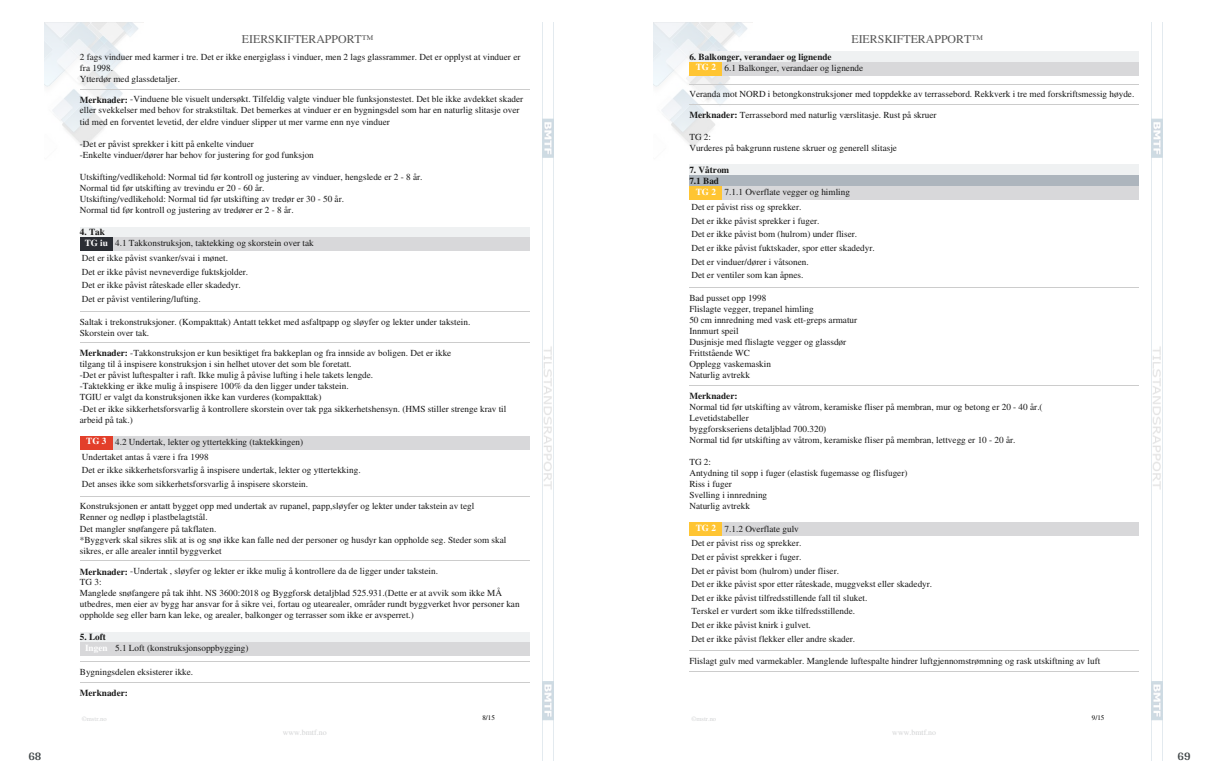
<style>
.page{position:relative;width:1219px;height:782px;background:#fff}
.page>*{position:absolute;margin:0;border:0;box-sizing:border-box;transform-origin:0 0}
.t1{font:700 12px "Arya";color:#414749}
.t2{font:11.9px "Times";color:#575757}
.t3{font:9.2px/11.1px "Times";color:#191919}
.t4{font:700 9.2px/11px "Times";color:#191919}
.t5{font:7.9px "Times";color:#d2d3d4}
.t6{font:7px "Times";color:#000}
.t7{font:6.6px "Times";color:#d2d3d4}
.s1{font-weight:700}
.s2{font-weight:700;color:#fff}
</style>
<div class="page">
<img style="left:44px;top:22px;width:99px;height:126px">
<img style="left:542px;top:22px;width:11px;height:738px">
<hr style="left:80px;top:89px;width:450px;height:1px;background:#ccc">
<div style="left:80px;top:226px;width:450px;height:11px;background:#eff1f2"></div>
<div style="left:80px;top:237px;width:33px;height:14px;background:#2b2e34"></div>
<div style="left:113px;top:237px;width:417px;height:14px;background:#d8d8da"></div>
<hr style="left:80px;top:311px;width:450px;height:1px;background:#ccc">
<hr style="left:80px;top:342px;width:450px;height:1px;background:#ccc">
<div style="left:80px;top:436px;width:33px;height:13px;background:#e33f2a"></div>
<div style="left:113px;top:436px;width:417px;height:13px;background:#d8d8da"></div>
<hr style="left:80px;top:495px;width:450px;height:1px;background:#ccc">
<hr style="left:80px;top:560px;width:450px;height:1px;background:#ccc">
<div style="left:80px;top:631px;width:450px;height:11px;background:#eff1f2"></div>
<div style="left:80px;top:642px;width:33px;height:13px;background:#d8d8da"></div>
<div style="left:113px;top:642px;width:417px;height:13px;background:#d8d8da"></div>
<hr style="left:80px;top:661px;width:450px;height:1px;background:#ccc">
<hr style="left:80px;top:682px;width:450px;height:1px;background:#ccc">
<img style="left:654px;top:22px;width:99px;height:126px">
<img style="left:1152px;top:22px;width:11px;height:738px">
<div style="left:689px;top:51px;width:450px;height:11px;background:#eff1f2"></div>
<div style="left:689px;top:62px;width:33px;height:13px;background:#ffc533"></div>
<div style="left:722px;top:62px;width:417px;height:13px;background:#d8d8da"></div>
<hr style="left:689px;top:84px;width:450px;height:1px;background:#ccc">
<hr style="left:689px;top:104px;width:450px;height:1px;background:#ccc">
<div style="left:689px;top:164px;width:450px;height:11px;background:#eff1f2"></div>
<div style="left:689px;top:175px;width:450px;height:11px;background:#adb5bd"></div>
<div style="left:689px;top:186px;width:33px;height:13px;background:#ffc533"></div>
<div style="left:722px;top:186px;width:417px;height:13px;background:#d8d8da"></div>
<hr style="left:689px;top:287px;width:450px;height:1px;background:#ccc">
<hr style="left:689px;top:385px;width:450px;height:1px;background:#ccc">
<div style="left:689px;top:522px;width:33px;height:13px;background:#ffc533"></div>
<div style="left:722px;top:522px;width:417px;height:13px;background:#d8d8da"></div>
<hr style="left:689px;top:650px;width:450px;height:1px;background:#ccc">
<hr style="left:689px;top:671px;width:450px;height:1px;background:#ccc">
<h1 class="t1" style="left:28px;top:749px;width:15px">68</h1>
<p class="t2" style="left:242px;top:32px;width:133px">EIERSKIFTERAPPORT™</p>
<p class="t3" style="left:80px;top:51px;width:442px">2 fags vinduer med karmer i tre. Det er ikke energiglass i vinduer, men 2 lags glassrammer. Det er opplyst at vinduer er fra 1998.<br>Ytterdør med glassdetaljer.</p>
<p class="t3" style="left:80px;top:94px;width:445px"><span class="s1">Merknader:</span> -Vinduene ble visuelt undersøkt. Tilfeldig valgte vinduer ble funksjonstestet. Det ble ikke avdekket skader eller svekkelser med behov for strakstiltak. Det bemerkes at vinduer er en bygningsdel som har en naturlig slitasje over tid med en forventet levetid, der eldre vinduer slipper ut mer varme enn nye vinduer</p>
<p class="t3" style="left:80px;top:138px;width:236px">-Det er påvist sprekker i kitt på enkelte vinduer<br>-Enkelte vinduer/dører har behov for justering for god funksjon</p>
<p class="t3" style="left:80px;top:171px;width:344px">Utskifting/vedlikehold: Normal tid før kontroll og justering av vinduer, hengslede er 2 - 8 år.<br>Normal tid før utskifting av trevindu er 20 - 60 år.<br>Utskifting/vedlikehold: Normal tid før utskifting av tredør er 30 - 50 år.<br>Normal tid før kontroll og justering av tredører er 2 - 8 år.</p>
<p class="t3" style="left:85px;top:226px;width:231px;text-indent:-5px"><span class="s1">4. Tak<br></span><span class="s2">TG iu</span> 4.1 Takkonstruksjon, taktekking og skorstein over tak</p>
<p class="t3" style="left:82px;top:251px;width:168px;line-height:13.6px">Det er ikke påvist svanker/svai i mønet.<br>Det er ikke påvist nevneverdige fuktskjolder.<br>Det er ikke påvist råteskade eller skadedyr.<br>Det er påvist ventilering/lufting.</p>
<p class="t3" style="left:80px;top:316px;width:392px">Saltak i trekonstruksjoner. (Kompakttak) Antatt tekket med asfaltpapp og sløyfer og lekter under takstein.<br>Skorstein over tak.</p>
<p class="t3" style="left:80px;top:347px;width:428px"><span class="s1">Merknader:</span> -Takkonstruksjon er kun besiktiget fra bakkeplan og fra innside av boligen. Det er ikke<br>tilgang til å inspisere konstruksjon i sin helhet utover det som ble foretatt.<br>-Det er påvist luftespalter i raft. Ikke mulig å påvise lufting i hele takets lengde.<br>-Taktekking er ikke mulig å inspisere 100% da den ligger under takstein.<br>TGIU er valgt da konstruksjonen ikke kan vurderes (kompakttak)<br>-Det er ikke sikkerhetsforsvarlig å kontrollere skorstein over tak pga sikkerhetshensyn. (HMS stiller strenge krav til arbeid på tak.)</p>
<p class="t3" style="left:82px;top:434px;width:223px;line-height:14.9px;text-indent:4px"><span class="s2">TG 3</span> 4.2 Undertak, lekter og yttertekking (taktekkingen)<br>Undertaket antas å være i fra 1998</p>
<p class="t3" style="left:82px;top:463px;width:280px;line-height:13.6px">Det er ikke sikkerhetsforsvarlig å inspisere undertak, lekter og yttertekking.<br>Det anses ikke som sikkerhetsforsvarlig å inspisere skorstein.</p>
<p class="t3" style="left:80px;top:500px;width:428px">Konstruksjonen er antatt bygget opp med undertak av rupanel, papp,sløyfer og lekter under takstein av tegl<br>Renner og nedløp i plastbelagtstål.<br>Det mangler snøfangere på takflaten.<br>*Byggverk skal sikres slik at is og snø ikke kan falle ned der personer og husdyr kan oppholde seg. Steder som skal sikres, er alle arealer inntil byggverket</p>
<p class="t3" style="left:80px;top:565px;width:441px"><span class="s1">Merknader:</span> -Undertak , sløyfer og lekter er ikke mulig å kontrollere da de ligger under takstein.<br>TG 3:<br>Manglede snøfangere på tak ihht. NS 3600:2018 og Byggforsk detaljblad 525.931.(Dette er at avvik som ikke MÅ utbedres, men eier av bygg har ansvar for å sikre vei, fortau og utearealer, områder rundt byggverket hvor personer kan oppholde seg eller barn kan leke, og arealer, balkonger og terrasser som ikke er avsperret.)</p>
<p class="t3" style="left:85px;top:631px;width:165px;text-indent:-5px"><span class="s1">5. Loft<br></span><span class="s2">Ingen</span> 5.1 Loft (konstruksjonsoppbygging)</p>
<p class="t3" style="left:80px;top:666px;width:115px">Bygningsdelen eksisterer ikke.</p>
<p class="t4" style="left:80px;top:686px;width:50px">Merknader:</p>
<p class="t6" style="left:482px;top:713px;width:14px">8/15</p>
<p class="t7" style="left:82px;top:714px;width:26px">©mstr.no</p>
<p class="t5" style="left:283px;top:727px;width:45px">www.bmtf.no</p>
<p class="t2" style="left:851px;top:32px;width:133px">EIERSKIFTERAPPORT™</p>
<p class="t3" style="left:696px;top:51px;width:169px;text-indent:-6px"><span class="s1">6. Balkonger, verandaer og lignende<br></span><span class="s2">TG 2</span> 6.1 Balkonger, verandaer og lignende</p>
<p class="t3" style="left:689px;top:89px;width:446px">Veranda mot NORD i betongkonstruksjoner med toppdekke av terrassebord. Rekkverk i tre med forskriftsmessig høyde.</p>
<p class="t3" style="left:689px;top:109px;width:249px"><span class="s1">Merknader:</span> Terrassebord med naturlig værslitasje. Rust på skruer</p>
<p class="t3" style="left:689px;top:131px;width:209px">TG 2:<br>Vurderes på bakgrunn rustene skruer og generell slitasje</p>
<p class="t4" style="left:689px;top:164px;width:41px">7. Våtrom<br>7.1 Bad</p>
<p class="t3" style="left:691px;top:184px;width:160px;line-height:14.9px;text-indent:4px"><span class="s2">TG 2</span> 7.1.1 Overflate vegger og himling<br>Det er påvist riss og sprekker.</p>
<p class="t3" style="left:691px;top:213px;width:185px;line-height:13.6px">Det er ikke påvist sprekker i fuger.<br>Det er ikke påvist bom (hulrom) under fliser.<br>Det er ikke påvist fuktskader, spor etter skadedyr.<br>Det er vinduer/dører i våtsonen.<br>Det er ventiler som kan åpnes.</p>
<p class="t3" style="left:689px;top:292px;width:169px">Bad pusset opp 1998<br>Flislagte vegger, trepanel himling<br>50 cm innredning med vask ett-greps armatur<br>Innmurt speil<br>Dusjnisje med flislagte vegger og glassdør<br>Frittstående WC<br>Opplegg vaskemaskin<br>Naturlig avtrekk</p>
<p class="t4" style="left:689px;top:390px;width:50px">Merknader:</p>
<p class="t3" style="left:689px;top:401px;width:355px">Normal tid før utskifting av våtrom, keramiske fliser på membran, mur og betong er 20 - 40 år.( Levetidstabeller<br>byggforskseriens detaljblad 700.320)<br>Normal tid før utskifting av våtrom, keramiske fliser på membran, lettvegg er 10 - 20 år.</p>
<p class="t3" style="left:689px;top:456px;width:220px">TG 2:<br>Antydning til sopp i fuger (elastisk fugemasse og flisfuger)<br>Riss i fuger<br>Svelling i innredning<br>Naturlig avtrekk</p>
<p class="t3" style="left:691px;top:520px;width:112px;line-height:14.9px;text-align:center"><span class="s2">TG 2</span> 7.1.2 Overflate gulv<br>Det er påvist riss og sprekker.</p>
<p class="t3" style="left:691px;top:550px;width:242px;line-height:13.6px">Det er påvist sprekker i fuger.<br>Det er påvist bom (hulrom) under fliser.<br>Det er ikke påvist spor etter råteskade, muggvekst eller skadedyr.<br>Det er ikke påvist tilfredsstillende fall til sluket.<br>Terskel er vurdert som ikke tilfredsstillende.<br>Det er ikke påvist knirk i gulvet.<br>Det er ikke påvist flekker eller andre skader.</p>
<p class="t3" style="left:689px;top:655px;width:412px">Flislagt gulv med varmekabler. Manglende luftespalte hindrer luftgjennomstrømning og rask utskiftning av luft</p>
<p class="t7" style="left:691px;top:714px;width:26px">©mstr.no</p>
<p class="t5" style="left:892px;top:727px;width:45px">www.bmtf.no</p>
<p class="t6" style="left:1092px;top:713px;width:14px">9/15</p>
<h1 class="t1" style="left:1177px;top:749px;width:15px">69</h1>
</div>
